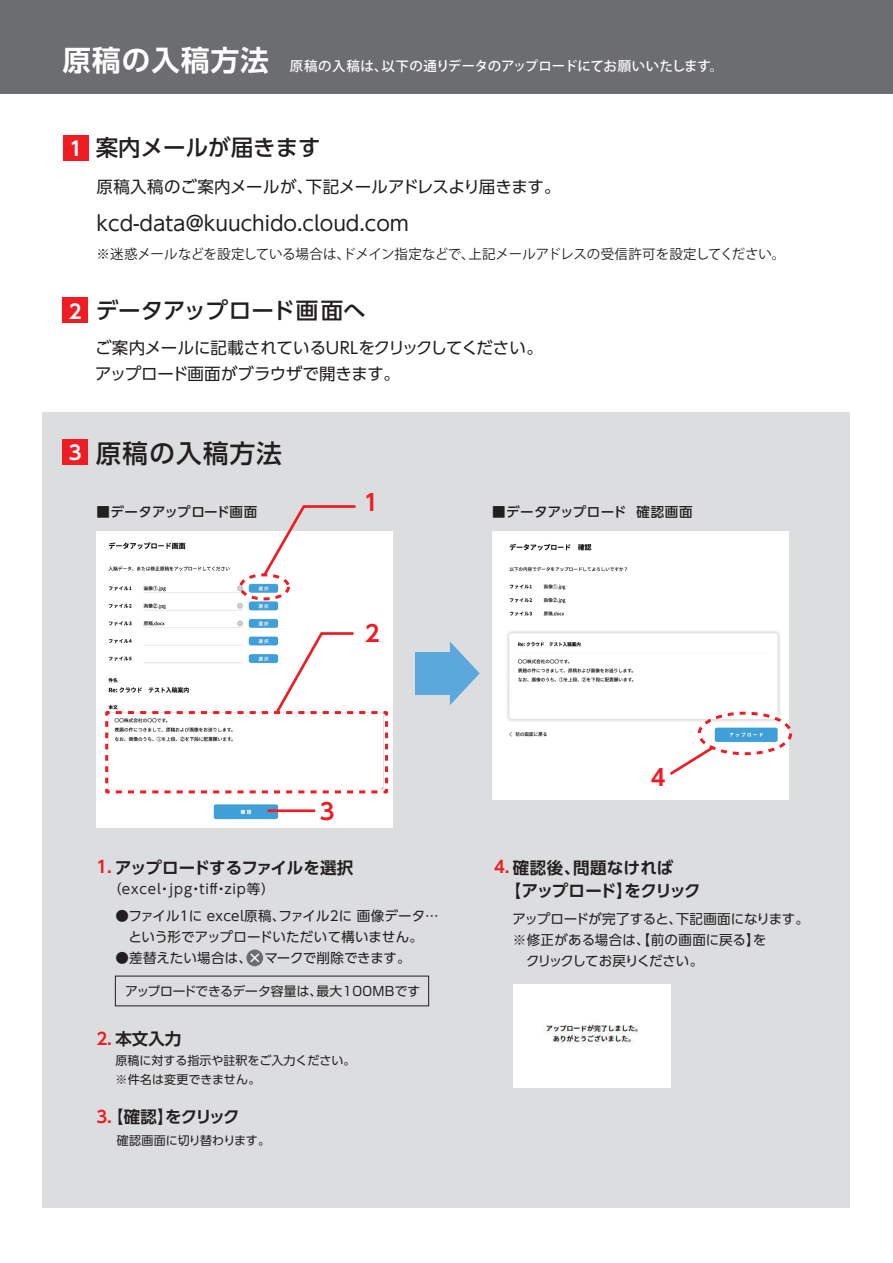
<style>
.page{position:relative;width:893px;height:1263px;background:#fff}
.page>*{position:absolute;margin:0;border:0;box-sizing:border-box;transform-origin:0 0}
.t1{font:700 28.5px "UD Shin Go Pro De";letter-spacing:.04em;color:#fff}
.t2{font:500 25.5px "UD Shin Go Pro";letter-spacing:.05em;color:#231f20}
.t3{font:500 22.5px "UD Shin Go Pro";color:#231f20}
.t4{font:700 22.5px "UD Shin Go Pro De";color:#ee1d23}
.t5{font:20.25px "UD Shin Go Pro";color:#231f20}
.t6{font:700 19.5px "UD Shin Go Pro De";color:#fff}
.t7{font:16.5px/25.5px "UD Shin Go Pro";letter-spacing:-.005em;color:#231f20}
.t8{font:700 16.5px/22.5px "UD Shin Go Pro De";letter-spacing:.01em;color:#231f20}
.t9{font:700 16.5px "UD Shin Go Pro De";letter-spacing:-.03em;color:#231f20}
.t10{font:700 16.5px "UD Shin Go Pro De";letter-spacing:-.01em;color:#231f20}
.t11{font:13.5px/21px "UD Shin Go Pro";letter-spacing:.01em;color:#231f20;text-align:center}
.t12{font:13.5px "Koz Go Pr 6 N";letter-spacing:-.015em;color:#231f20}
.t13{font:500 13.5px "Koz Go Pr 6 N";color:#fff}
.t14{font:13.5px "UD Shin Go Pro";letter-spacing:.065em;color:#231f20}
.t15{font:500 13.5px "UD Shin Go Pro";letter-spacing:.025em;color:#231f20}
.t16{font:500 13.5px "UD Shin Go Pro";color:#231f20}
.t17{font:700 13.5px "Koz Go Pr 6 N";color:#fff}
.t18{font:12.75px "Shin Go Pro";color:#231f20}
.t19{font:12px/19.5px "UD Shin Go Pro";color:#231f20}
.s1{color:#ee1d23}
.s2{font-family:"Koz Go Pr 6 N"}
</style>
<div class="page">
<div style="left:0;top:0;width:893px;height:94px;background:#6c6d70"></div>
<div style="left:42px;top:412px;width:808px;height:796px;background:#dcdddf"></div>
<img style="left:96px;top:531px;width:296px;height:296px">
<img style="left:492px;top:531px;width:296px;height:268px">
<div style="left:239px;top:573px;width:51px;height:27px;border:3px dashed #ee1d23;border-radius:50%"></div>
<div style="left:698px;top:712px;width:94px;height:43px;border:3px dashed #ee1d23;border-radius:50%"></div>
<div style="left:63px;top:135px;width:26px;height:25px;background:#ee1d23"></div>
<div style="left:63px;top:298px;width:25px;height:25px;background:#ee1d23"></div>
<div style="left:63px;top:439px;width:25px;height:26px;background:#ee1d23"></div>
<div style="left:416px;top:652px;width:34px;height:43px;background:#5ba8dc"></div>
<svg style="left:450px;top:642px;width:30px;height:63px"></svg>
<svg style="left:261px;top:505px;width:97px;height:74px"></svg>
<svg style="left:104px;top:631px;width:286px;height:164px;background:#f9f5f6"></svg>
<svg style="left:667px;top:744px;width:49px;height:33px;background:#fdeaea"></svg>
<hr style="left:268px;top:809px;width:47px;height:3px;background:#ee1d23">
<img style="left:513px;top:984px;width:157px;height:104px">
<div style="left:246px;top:949px;width:17px;height:17px;background:#6c6d70;border-radius:50%"></div>
<h1 class="t1" style="left:63px;top:37px;width:208px">原稿の入稿方法</h1>
<p class="t13" style="left:290px;top:58px;width:435px">原稿の入稿は、以下の通りデータのアップロードにてお願いいたします。</p>
<h3 class="t6" style="left:70px;top:133px;width:14px">1</h3>
<h3 class="t3" style="left:96px;top:129px;width:227px">案内メールが届きます</h3>
<p class="t7" style="left:96px;top:173px;width:466px">原稿入稿のご案内メールが、下記メールアドレスより届きます。</p>
<h3 class="t5" style="left:96px;top:206px;width:314px">kcd-data@kuuchido.cloud.com</h3>
<p class="t12" style="left:96px;top:246px;width:690px">※迷惑メールなどを設定している場合は、ドメイン指定などで、上記メールアドレスの受信許可を設定してください。</p>
<h3 class="t6" style="left:69px;top:295px;width:14px">2</h3>
<h3 class="t3" style="left:96px;top:292px;width:272px">データアップロード画面へ</h3>
<p class="t7" style="left:95px;top:335px;width:449px">ご案内メールに記載されているURLをクリックしてください。アップロード画面がブラウザで開きます。</p>
<h3 class="t6" style="left:69px;top:437px;width:14px">3</h3>
<h2 class="t2" style="left:96px;top:433px;width:188px">原稿の入稿方法</h2>
<p class="t16" style="left:96px;top:501px;width:162px">■データアップロード画面</p>
<h3 class="t4" style="left:364px;top:484px;width:16px">1</h3>
<p class="t15" style="left:492px;top:501px;width:202px">■データアップロード 確認画面</p>
<h3 class="t4" style="left:365px;top:615px;width:16px">2</h3>
<h3 class="t4" style="left:320px;top:793px;width:16px">3</h3>
<p class="t9" style="left:96px;top:854px;width:258px"><span class="s1">1.</span> アップロードするファイルを選択</p>
<p class="t14" style="left:108px;top:878px;width:168px">（excel・jpg・tiff・zip等）</p>
<p class="t11" style="left:115px;top:904px;width:325px">●ファイル1に excel原稿、ファイル2に 画像データ…という形でアップロードいただいて構いません。</p>
<p class="t11" style="left:115px;top:946px;width:297px">●差替えたい場合は、　 マークで削除できます。</p>
<p class="t17" style="left:248px;top:950px;width:15px">×</p>
<p class="t18" style="left:125px;top:981px;width:297px">アップロードできるデータ容量は、最大100MBです</p>
<p class="t10" style="left:96px;top:1025px;width:86px"><span class="s1">2.</span> 本文入力</p>
<p class="t19" style="left:115px;top:1050px;width:242px">原稿に対する指示や註釈をご入力ください。<span class="s2">※</span>件名は変更できません。</p>
<p class="t10" style="left:96px;top:1103px;width:145px"><span class="s1">3.</span>【確認】をクリック</p>
<p class="t19" style="left:117px;top:1131px;width:155px">確認画面に切り替わります。</p>
<h3 class="t4" style="left:651px;top:759px;width:16px">4</h3>
<p class="t8" style="left:505px;top:856px;width:197px;text-indent:-11px"><span class="s1">4.</span> 確認後、問題なければ<br>【アップロード】をクリック</p>
<p class="t11" style="left:513px;top:908px;width:298px;text-align:left">アップロードが完了すると、下記画面になります。<span class="s2">※</span>修正がある場合は、【前の画面に戻る】を<br>　クリックしてお戻りください。</p>
</div>
